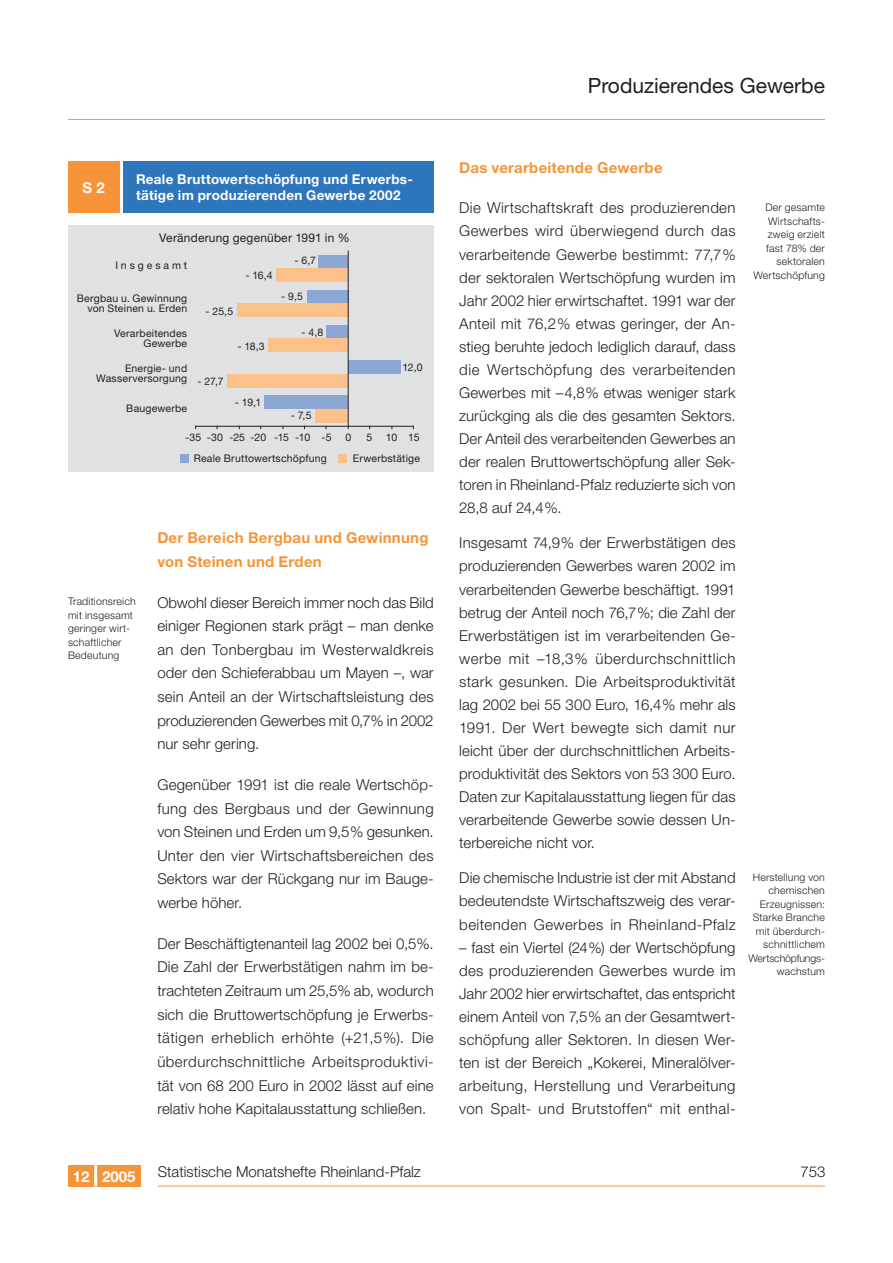
<style>
.page{position:relative;width:893px;height:1263px;background:#fff}
.page>*{position:absolute;margin:0;border:0;box-sizing:border-box;transform-origin:0 0}
.t1{font:21px "Helvetica Neue LT";color:#231f20}
.t2{font:300 15px/23.1px "Helvetica Neue LT";letter-spacing:.01em;color:#231f20;text-align:justify}
.t3{font:700 15px/23.7px "Helvetica Neue LT";letter-spacing:.015em;color:#f79438}
.t4{font:700 15px "Helvetica Neue LT";color:#fff}
.t5{font:700 13.5px/16.2px "Helvetica Neue LT";letter-spacing:.02em;color:#fff}
.t6{font:12px "Helvetica Neue LT";letter-spacing:.015em;color:#231f20}
.t7{font:300 10.5px/13.5px "Helvetica Neue LT";letter-spacing:.02em;color:#231f20;text-align:right}
.t8{font:10.5px/9.6px "Helvetica Neue LT";letter-spacing:.02em;color:#231f20;text-align:right}
.t9{font:10.5px "Helvetica Neue LT";color:#231f20}
</style>
<div class="page">
<hr style="left:68px;top:119px;width:757px;height:1px;background:#f79438">
<div style="left:68px;top:1165px;width:72px;height:21px;background:#f79438"></div>
<hr style="left:94px;top:1165px;width:3px;height:21px;background:#fff">
<hr style="left:158px;top:1186px;width:667px;height:1px;background:#f79438">
<div style="left:68px;top:162px;width:51px;height:51px;background:#f79438"></div>
<div style="left:123px;top:162px;width:311px;height:51px;background:#2e76bc"></div>
<div style="left:68px;top:226px;width:366px;height:246px;background:#e0e1e3"></div>
<div style="left:319px;top:255px;width:29px;height:14px;background:#8da7d5"></div>
<div style="left:307px;top:290px;width:41px;height:14px;background:#8da7d5"></div>
<div style="left:327px;top:325px;width:21px;height:14px;background:#8da7d5"></div>
<div style="left:348px;top:360px;width:53px;height:14px;background:#8da7d5"></div>
<div style="left:265px;top:395px;width:83px;height:14px;background:#8da7d5"></div>
<div style="left:277px;top:269px;width:71px;height:13px;background:#fcc18b"></div>
<div style="left:237px;top:304px;width:111px;height:13px;background:#fcc18b"></div>
<div style="left:269px;top:339px;width:79px;height:13px;background:#fcc18b"></div>
<div style="left:227px;top:374px;width:121px;height:13px;background:#fcc18b"></div>
<div style="left:316px;top:409px;width:32px;height:13px;background:#fcc18b"></div>
<hr style="left:196px;top:426px;width:217px;height:1px;background:#231f20">
<hr style="left:348px;top:251px;width:1px;height:175px;background:#231f20">
<div style="left:180px;top:454px;width:8px;height:9px;background:#8da7d5"></div>
<div style="left:338px;top:454px;width:9px;height:9px;background:#fcc18b"></div>
<h1 class="t1" style="left:588px;top:73px;width:239px">Produzierendes Gewerbe</h1>
<p class="t4" style="left:82px;top:178px;width:24px">S 2</p>
<p class="t5" style="left:136px;top:171px;width:277px">Reale Bruttowertschöpfung und Erwerbs&shy;tätige im produzierenden Gewerbe 2002</p>
<p class="t6" style="left:159px;top:230px;width:192px">Veränderung gegenüber 1991 in %</p>
<p class="t8" style="left:115px;top:260px;width:73px">I n s g e s a m t</p>
<p class="t8" style="left:77px;top:293px;width:112px">Bergbau u. Gewinnung von Steinen u. Erden</p>
<p class="t8" style="left:114px;top:328px;width:75px">Verarbeitendes<br>Gewerbe</p>
<p class="t8" style="left:96px;top:363px;width:93px">Energie- und<br>Wasserversorgung</p>
<p class="t8" style="left:126px;top:403px;width:62px">Baugewerbe</p>
<p class="t8" style="left:206px;top:306px;width:29px">- 25,5</p>
<p class="t8" style="left:245px;top:270px;width:29px">- 16,4</p>
<p class="t8" style="left:237px;top:341px;width:29px">- 18,3</p>
<p class="t8" style="left:295px;top:256px;width:23px">- 6,7</p>
<p class="t8" style="left:281px;top:291px;width:23px">- 9,5</p>
<p class="t8" style="left:302px;top:327px;width:23px">- 4,8</p>
<p class="t8" style="left:197px;top:376px;width:28px">- 27,7</p>
<p class="t8" style="left:235px;top:397px;width:28px">- 19,1</p>
<p class="t8" style="left:291px;top:411px;width:22px">- 7,5</p>
<p class="t8" style="left:402px;top:362px;width:22px">12,0</p>
<p class="t9" style="left:185px;top:431px;width:148px">-35 -30 -25 -20 -15 -10 -5</p>
<p class="t8" style="left:345px;top:432px;width:7px">0</p>
<p class="t8" style="left:367px;top:432px;width:7px">5</p>
<p class="t8" style="left:386px;top:432px;width:35px">10 15</p>
<p class="t8" style="left:194px;top:454px;width:135px">Reale Bruttowertschöpfung</p>
<p class="t8" style="left:353px;top:454px;width:69px">Erwerbstätige</p>
<p class="t7" style="left:68px;top:595px;width:69px;text-align:left">Traditionsreich mit insgesamt geringer wirt&shy;schaftlicher<br>Bedeutung</p>
<p class="t3" style="left:157px;top:526px;width:273px">Der Bereich Bergbau und Gewinnung von Steinen und Erden</p>
<p class="t2" style="left:157px;top:590px;width:278px;line-height:23.7px">Obwohl dieser Bereich immer noch das Bild einiger Regionen stark prägt – man denke an den Tonbergbau im Westerwaldkreis oder den Schieferabbau um Mayen –, war sein Anteil an der Wirtschaftsleistung des produzierenden Gewerbes mit 0,7% in 2002 nur sehr gering.</p>
<p class="t2" style="left:157px;top:772px;width:278px;line-height:23.7px">Gegenüber 1991 ist die reale Wertschöp&shy;fung des Bergbaus und der Gewinnung von Steinen und Erden um 9,5% gesunken.<br>Unter den vier Wirtschaftsbereichen des Sektors war der Rückgang nur im Bauge&shy;werbe höher.</p>
<p class="t2" style="left:157px;top:931px;width:278px;line-height:23.7px;text-align:left">Der Beschäftigtenanteil lag 2002 bei 0,5%.<br>Die Zahl der Erwerbstätigen nahm im be&shy;trachteten Zeitraum um 25,5% ab, wodurch sich die Bruttowertschöpfung je Erwerbs&shy;tätigen erheblich erhöhte (+21,5%). Die überdurchschnittliche Arbeitsproduktivi&shy;tät von 68 200 Euro in 2002 lässt auf eine relativ hohe Kapitalausstattung schließen.</p>
<p class="t3" style="left:459px;top:156px;width:205px">Das verarbeitende Gewerbe</p>
<p class="t2" style="left:459px;top:196px;width:278px">Die Wirtschaftskraft des produzierenden Gewerbes wird überwiegend durch das verarbeitende Gewerbe bestimmt: 77,7% der sektoralen Wertschöpfung wurden im Jahr 2002 hier erwirtschaftet. 1991 war der Anteil mit 76,2% etwas geringer, der An&shy;stieg beruhte jedoch lediglich darauf, dass die Wertschöpfung des verarbeitenden Gewerbes mit –4,8% etwas weniger stark zurückging als die des gesamten Sektors.<br>Der Anteil des verarbeitenden Gewerbes an der realen Bruttowertschöpfung aller Sek&shy;toren in Rheinland-Pfalz reduzierte sich von 28,8 auf 24,4%.</p>
<p class="t2" style="left:459px;top:531px;width:278px">Insgesamt 74,9% der Erwerbstätigen des produzierenden Gewerbes waren 2002 im verarbeitenden Gewerbe beschäftigt. 1991 betrug der Anteil noch 76,7%; die Zahl der Erwerbstätigen ist im verarbeitenden Ge&shy;werbe mit –18,3% überdurchschnittlich stark gesunken. Die Arbeitsproduktivität lag 2002 bei 55 300 Euro, 16,4% mehr als 1991. Der Wert bewegte sich damit nur leicht über der durchschnittlichen Arbeits&shy;produktivität des Sektors von 53 300 Euro.<br>Daten zur Kapitalausstattung liegen für das verarbeitende Gewerbe sowie dessen Un&shy;terbereiche nicht vor.</p>
<p class="t2" style="left:459px;top:866px;width:278px">Die chemische Industrie ist der mit Abstand bedeutendste Wirtschaftszweig des verar&shy;beitenden Gewerbes in Rheinland-Pfalz</p>
<p class="t2" style="left:459px;top:935px;width:278px">– fast ein Viertel (24%) der Wertschöpfung des produzierenden Gewerbes wurde im Jahr 2002 hier erwirtschaftet, das entspricht einem Anteil von 7,5% an der Gesamtwert&shy;schöpfung aller Sektoren. In diesen Wer&shy;ten ist der Bereich „Kokerei, Mineralölver&shy;arbeitung, Herstellung und Verarbeitung von Spalt- und Brutstoffen“ mit enthal-</p>
<p class="t7" style="left:753px;top:201px;width:73px">Der gesamte<br>Wirtschafts&shy;zweig erzielt fast 78% der sektoralen<br>Wertschöpfung</p>
<p class="t7" style="left:748px;top:870px;width:78px">Herstellung von chemischen<br>Erzeugnissen:<br>Starke Branche mit überdurch&shy;schnittlichem<br>Wertschöpfungs&shy;wachstum</p>
<p class="t4" style="left:73px;top:1167px;width:64px">12 2005</p>
<p class="t2" style="left:158px;top:1160px;width:265px">Statistische Monatshefte Rheinland-Pfalz</p>
<p class="t2" style="left:800px;top:1160px;width:27px">753</p>
</div>
